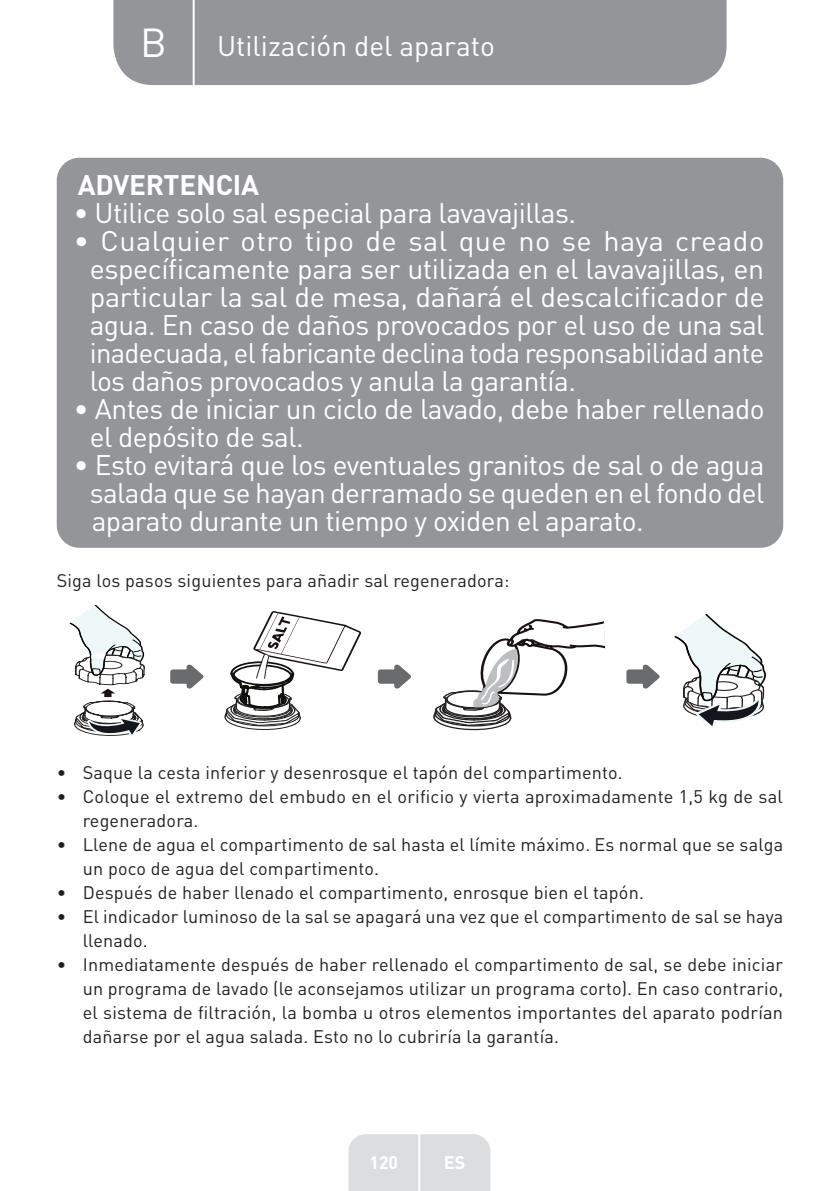
<style>
.page{position:relative;width:840px;height:1191px;background:#fff}
.page>*{position:absolute;margin:0;border:0;box-sizing:border-box;transform-origin:0 0}
.t1{font:40px "DIN Pro";color:#fff}
.t2{font:28px/28px "DIN Pro";letter-spacing:-.02em;color:#fff;text-align:justify}
.t3{font:28px "DIN Pro";color:#fff}
.t4{font:700 28px "DIN Pro";letter-spacing:-.01em;color:#fff}
.t5{font:18px/24px "DIN Pro";letter-spacing:.01em;color:#231f20}
.t6{font:700 18px "DIN Pro";color:#fff}
</style>
<div class="page">
<div style="left:113px;top:0;width:613px;height:85px;background:#939598"></div>
<div style="left:348px;top:1134px;width:142px;height:57px;background:#dcdddf"></div>
<hr style="left:418px;top:1111px;width:2px;height:80px;background:#fff">
<hr style="left:192px;top:0;width:2px;height:88px;background:#fff">
<div style="left:57px;top:158px;width:725px;height:390px;background:#939598;border-radius:23px"></div>
<svg style="left:433px;top:619px;width:173px;height:112px"></svg>
<svg style="left:674px;top:614px;width:92px;height:114px"></svg>
<svg style="left:69px;top:605px;width:76px;height:131px"></svg>
<svg style="left:224px;top:611px;width:137px;height:119px"></svg>
<svg style="left:626px;top:664px;width:34px;height:25px"></svg>
<svg style="left:377px;top:664px;width:34px;height:25px"></svg>
<svg style="left:170px;top:664px;width:34px;height:25px"></svg>
<h1 class="t1" style="left:140px;top:15px;width:28px">B</h1>
<h2 class="t3" style="left:217px;top:27px;width:279px">Utilización del aparato</h2>
<h2 class="t4" style="left:78px;top:161px;width:182px">ADVERTENCIA</h2>
<h2 class="t2" style="left:74px;top:197px;width:503px">• Utilice solo sal especial para lavavajillas.</h2>
<p class="t2" style="left:90px;top:225px;width:676px;text-indent:-16px">• Cualquier otro tipo de sal que no se haya creado específicamente para ser utilizada en el lavavajillas, en particular la sal de mesa, dañará el descalcificador de agua. En caso de daños provocados por el uso de una sal inadecuada, el fabricante declina toda responsabilidad ante los daños provocados y anula la garantía.</p>
<h2 class="t2" style="left:90px;top:393px;width:676px;text-indent:-16px">• Antes de iniciar un ciclo de lavado, debe haber rellenado el depósito de sal.</h2>
<h2 class="t2" style="left:90px;top:449px;width:676px;text-indent:-16px">• Esto evitará que los eventuales granitos de sal o de agua salada que se hayan derramado se queden en el fondo del aparato durante un tiempo y oxiden el aparato.</h2>
<p class="t5" style="left:57px;top:568px;width:454px">Siga los pasos siguientes para añadir sal regeneradora:</p>
<p class="t5" style="left:57px;top:760px;width:567px">• Saque la cesta inferior y desenrosque el tapón del compartimento.</p>
<p class="t5" style="left:83px;top:784px;width:701px;text-indent:-26px">• Coloque el extremo del embudo en el orificio y vierta aproximadamente 1,5 kg de sal regeneradora.</p>
<p class="t5" style="left:83px;top:832px;width:701px;text-indent:-26px">• Llene de agua el compartimento de sal hasta el límite máximo. Es normal que se salga un poco de agua del compartimento.</p>
<p class="t5" style="left:57px;top:880px;width:588px">• Después de haber llenado el compartimento, enrosque bien el tapón.</p>
<p class="t5" style="left:83px;top:904px;width:701px;text-indent:-26px">• El indicador luminoso de la sal se apagará una vez que el compartimento de sal se haya llenado.</p>
<p class="t5" style="left:83px;top:952px;width:701px;text-align:justify;text-indent:-26px">• Inmediatamente después de haber rellenado el compartimento de sal, se debe iniciar un programa de lavado (le aconsejamos utilizar un programa corto). En caso contrario, el sistema de filtración, la bomba u otros elementos importantes del aparato podrían dañarse por el agua salada. Esto no lo cubriría la garantía.</p>
<p class="t6" style="left:369px;top:1147px;width:30px">120</p>
<p class="t6" style="left:443px;top:1147px;width:23px">ES</p>
</div>
